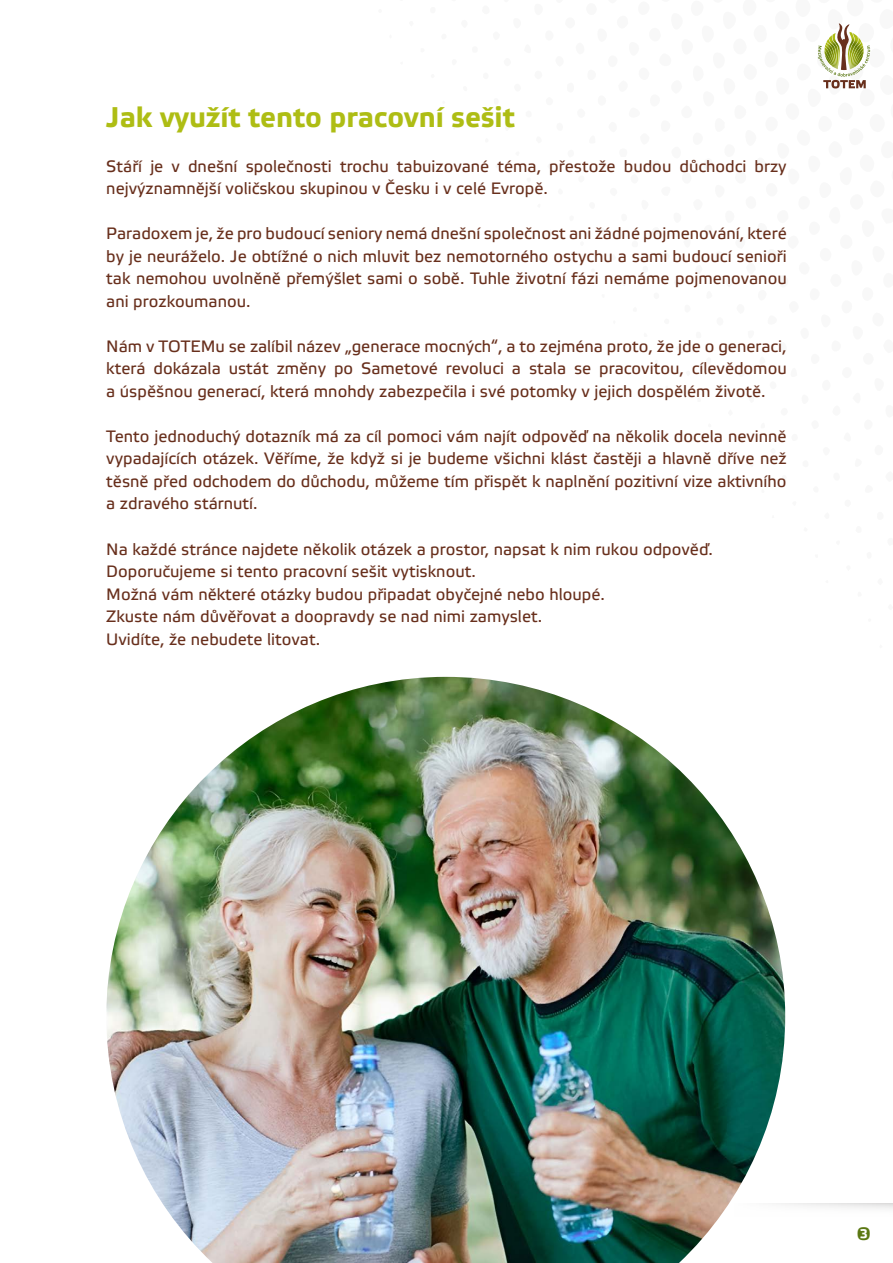
<style>
.page{position:relative;width:893px;height:1263px;background:#fff}
.page>*{position:absolute;margin:0;border:0;box-sizing:border-box;transform-origin:0 0}
.t1{font:700 28.5px "Etelka Text Pro";color:#aebd14}
.t2{font:700 18px "Etelka Text Pro";color:#5b7813}
.t3{font:16.5px/22.5px "Etelka Text Pro";color:#682f1c;text-align:justify}
</style>
<div class="page">
<svg style="left:818px;top:23px;width:52px;height:65px"></svg>
<img style="left:106px;top:677px;width:679px;height:586px">
<svg style="left:731px;top:1203px;width:162px;height:14px"></svg>
<h1 class="t1" style="left:106px;top:101px;width:410px">Jak využít tento pracovní sešit</h1>
<p class="t3" style="left:106px;top:156px;width:682px">Stáří je v dnešní společnosti trochu tabuizované téma, přestože budou důchodci brzy nejvýznamnější voličskou skupinou v Česku i v celé Evropě.</p>
<p class="t3" style="left:106px;top:223px;width:682px">Paradoxem je, že pro budoucí seniory nemá dnešní společnost ani žádné pojmenování, které by je neuráželo. Je obtížné o nich mluvit bez nemotorného ostychu a sami budoucí senioři tak nemohou uvolněně přemýšlet sami o sobě. Tuhle životní fázi nemáme pojmenovanou ani prozkoumanou.</p>
<p class="t3" style="left:106px;top:336px;width:682px">Nám v TOTEMu se zalíbil název „generace mocných“, a to zejména proto, že jde o generaci, která dokázala ustát změny po Sametové revoluci a stala se pracovitou, cílevědomou a úspěšnou generací, která mnohdy zabezpečila i své potomky v jejich dospělém životě.</p>
<p class="t3" style="left:106px;top:426px;width:682px">Tento jednoduchý dotazník má za cíl pomoci vám najít odpověď na několik docela nevinně vypadajících otázek. Věříme, že když si je budeme všichni klást častěji a hlavně dříve než těsně před odchodem do důchodu, můžeme tím přispět k naplnění pozitivní vize aktivního a zdravého stárnutí.</p>
<p class="t3" style="left:106px;top:538px;width:608px;text-align:left">Na každé stránce najdete několik otázek a prostor, napsat k nim rukou odpověď.<br>Doporučujeme si tento pracovní sešit vytisknout.<br>Možná vám některé otázky budou připadat obyčejné nebo hloupé.<br>Zkuste nám důvěřovat a doopravdy se nad nimi zamyslet.<br>Uvidíte, že nebudete litovat.</p>
<p class="t2" style="left:857px;top:1224px;width:15px">3</p>
</div>
